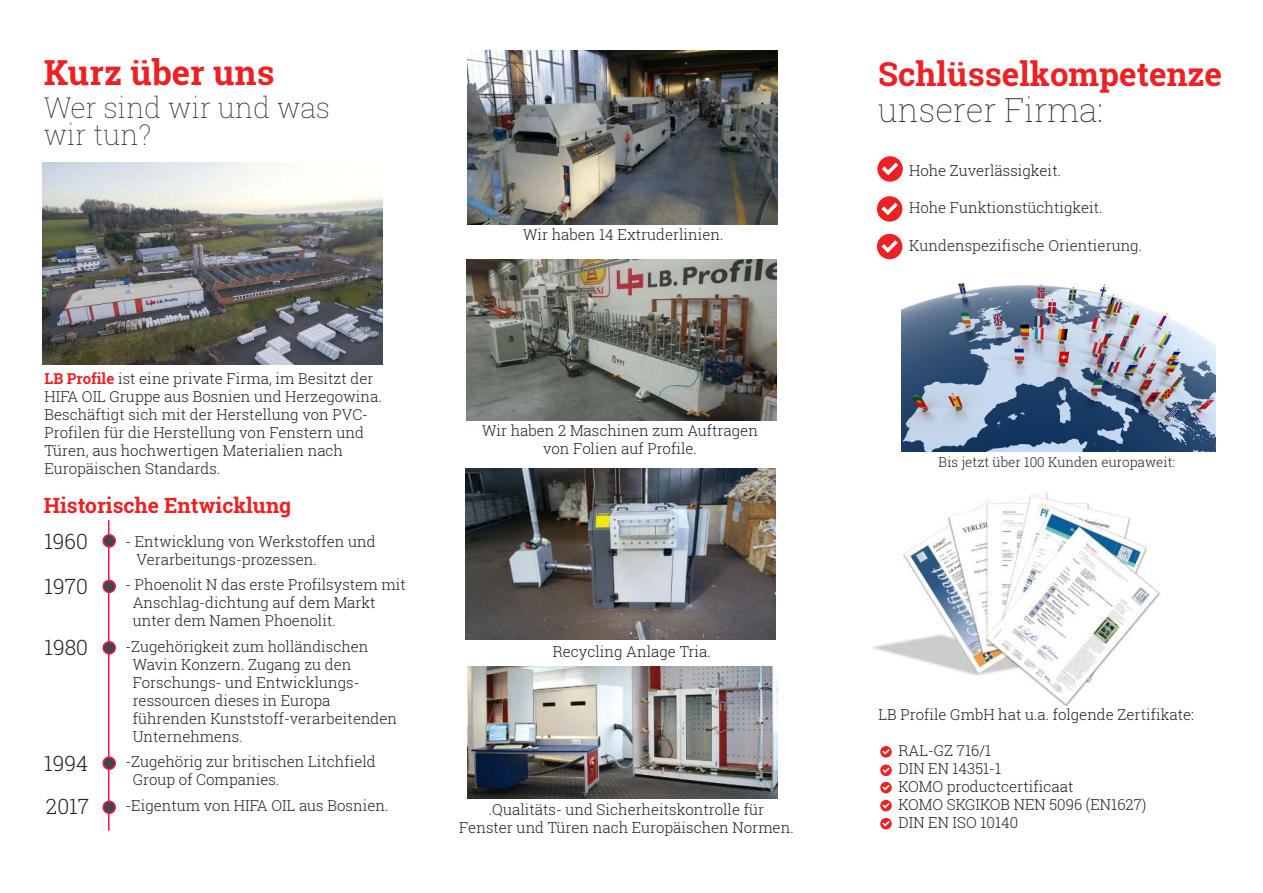
<style>
.page{position:relative;width:1263px;height:893px;background:#fff}
.page>*{position:absolute;margin:0;border:0;box-sizing:border-box;transform-origin:0 0}
.t1{font:700 34.5px "Roboto Slab";color:#ed2124}
.t2{font:700 33px "Roboto Slab";color:#ed2124}
.t3{font:100 33px "Roboto Slab";color:#231f20}
.t4{font:100 28.5px/27px "Roboto Slab";color:#231f20}
.t5{font:700 21px "Roboto Slab";color:#ed2124}
.t6{font:300 21px/44.7px "Roboto Slab";color:#231f20}
.t7{font:300 15px/18px "Roboto Slab";color:#231f20}
.t8{font:300 13.5px "Roboto Slab";color:#231f20}
.s1{font-weight:700;color:#ed2124}
</style>
<div class="page">
<img style="left:43px;top:162px;width:340px;height:202px">
<hr style="left:108px;top:520px;width:2px;height:311px;background:#ed1845">
<div style="left:103px;top:535px;width:12px;height:12px;background:#454547;border-radius:50%"></div>
<div style="left:102px;top:534px;width:14px;height:14px;border:2px solid #ed1845;border-radius:50%"></div>
<div style="left:103px;top:580px;width:12px;height:12px;background:#454547;border-radius:50%"></div>
<div style="left:102px;top:580px;width:14px;height:13px;border:2px solid #ed1845;border-radius:50%"></div>
<div style="left:103px;top:642px;width:12px;height:12px;background:#454547;border-radius:50%"></div>
<div style="left:102px;top:641px;width:14px;height:13px;border:2px solid #ed1845;border-radius:50%"></div>
<div style="left:103px;top:757px;width:12px;height:12px;background:#454547;border-radius:50%"></div>
<div style="left:102px;top:756px;width:14px;height:14px;border:2px solid #ed1845;border-radius:50%"></div>
<div style="left:103px;top:801px;width:12px;height:12px;background:#454547;border-radius:50%"></div>
<div style="left:102px;top:800px;width:14px;height:14px;border:2px solid #ed1845;border-radius:50%"></div>
<img style="left:873px;top:492px;width:287px;height:215px">
<img style="left:901px;top:284px;width:314px;height:168px">
<svg style="left:877px;top:156px;width:26px;height:26px"></svg>
<svg style="left:877px;top:196px;width:25px;height:26px"></svg>
<svg style="left:877px;top:234px;width:25px;height:25px"></svg>
<svg style="left:880px;top:746px;width:12px;height:12px"></svg>
<svg style="left:880px;top:764px;width:12px;height:12px"></svg>
<svg style="left:880px;top:782px;width:12px;height:11px"></svg>
<svg style="left:880px;top:800px;width:12px;height:11px"></svg>
<svg style="left:880px;top:818px;width:12px;height:11px"></svg>
<img style="left:467px;top:666px;width:311px;height:132px">
<img style="left:467px;top:50px;width:311px;height:174px">
<img style="left:465px;top:468px;width:311px;height:172px">
<img style="left:466px;top:259px;width:311px;height:161px">
<h1 class="t1" style="left:44px;top:59px;width:232px">Kurz über uns</h1>
<h3 class="t4" style="left:44px;top:97px;width:288px">Wer sind wir und was wir tun?</h3>
<p class="t7" style="left:45px;top:371px;width:339px"><span class="s1">LB Profile</span> ist eine private Firma, im Besitzt der HIFA OIL Gruppe aus Bosnien und Herzegowina.<br>Beschäftigt sich mit der Herstellung von PVC-Profilen für die Herstellung von Fenstern und Türen, aus hochwertigen Materialien nach Europäischen Standards.</p>
<h3 class="t5" style="left:44px;top:497px;width:249px">Historische Entwicklung</h3>
<h3 class="t6" style="left:44px;top:521px;width:45px">1960<br>1970</h3>
<h3 class="t6" style="left:45px;top:627px;width:45px">1980</h3>
<h3 class="t6" style="left:44px;top:743px;width:46px;line-height:42.8px">1994<br>2017</h3>
<p class="t7" style="left:136px;top:534px;width:241px;text-indent:-11px">- Entwicklung von Werkstoffen und<br>Verarbeitungs-prozessen.</p>
<p class="t7" style="left:133px;top:577px;width:274px;text-indent:-7px">- Phoenolit N das erste Profilsystem mit<br>Anschlag-dichtung auf dem Markt unter dem Namen Phoenolit.</p>
<p class="t7" style="left:133px;top:639px;width:266px;text-indent:-7px">-Zugehörigkeit zum holländischen<br>Wavin Konzern. Zugang zu den<br>Forschungs- und Entwicklungs&shy;ressourcen dieses in Europa führenden Kunststoff-verarbeitenden<br>Unternehmens.</p>
<p class="t7" style="left:133px;top:754px;width:245px;text-indent:-7px">-Zugehörig zur britischen Litchfield<br>Group of Companies.</p>
<p class="t7" style="left:125px;top:798px;width:265px">-Eigentum von HIFA OIL aus Bosnien.</p>
<p class="t7" style="left:523px;top:227px;width:202px">Wir haben 14 Extruderlinien.</p>
<p class="t7" style="left:482px;top:423px;width:277px;text-align:center">Wir haben 2 Maschinen zum Auftragen von Folien auf Profile.</p>
<p class="t7" style="left:553px;top:644px;width:160px">Recycling Anlage Tria.</p>
<p class="t7" style="left:459px;top:802px;width:336px;text-align:center">.Qualitäts- und Sicherheitskontrolle für<br>Fenster und Türen nach Europäischen Normen.</p>
<h2 class="t2" style="left:878px;top:60px;width:345px">Schlüsselkompetenze</h2>
<h2 class="t3" style="left:878px;top:96px;width:227px">unserer Firma:</h2>
<p class="t7" style="left:909px;top:162px;width:153px">Hohe Zuverlässigkeit.</p>
<p class="t7" style="left:909px;top:200px;width:195px">Hohe Funktionstüchtigkeit.</p>
<p class="t7" style="left:909px;top:237px;width:234px">Kundenspezifische Orientierung.</p>
<p class="t8" style="left:939px;top:456px;width:238px">Bis jetzt über 100 Kunden europaweit:</p>
<p class="t7" style="left:878px;top:707px;width:317px">LB Profile GmbH hat u.a. folgende Zertifikate:</p>
<p class="t7" style="left:898px;top:743px;width:249px">RAL-GZ 716/1<br>DIN EN 14351-1<br>KOMO productcertificaat<br>KOMO SKGIKOB NEN 5096 (EN1627)<br>DIN EN ISO 10140</p>
</div>
